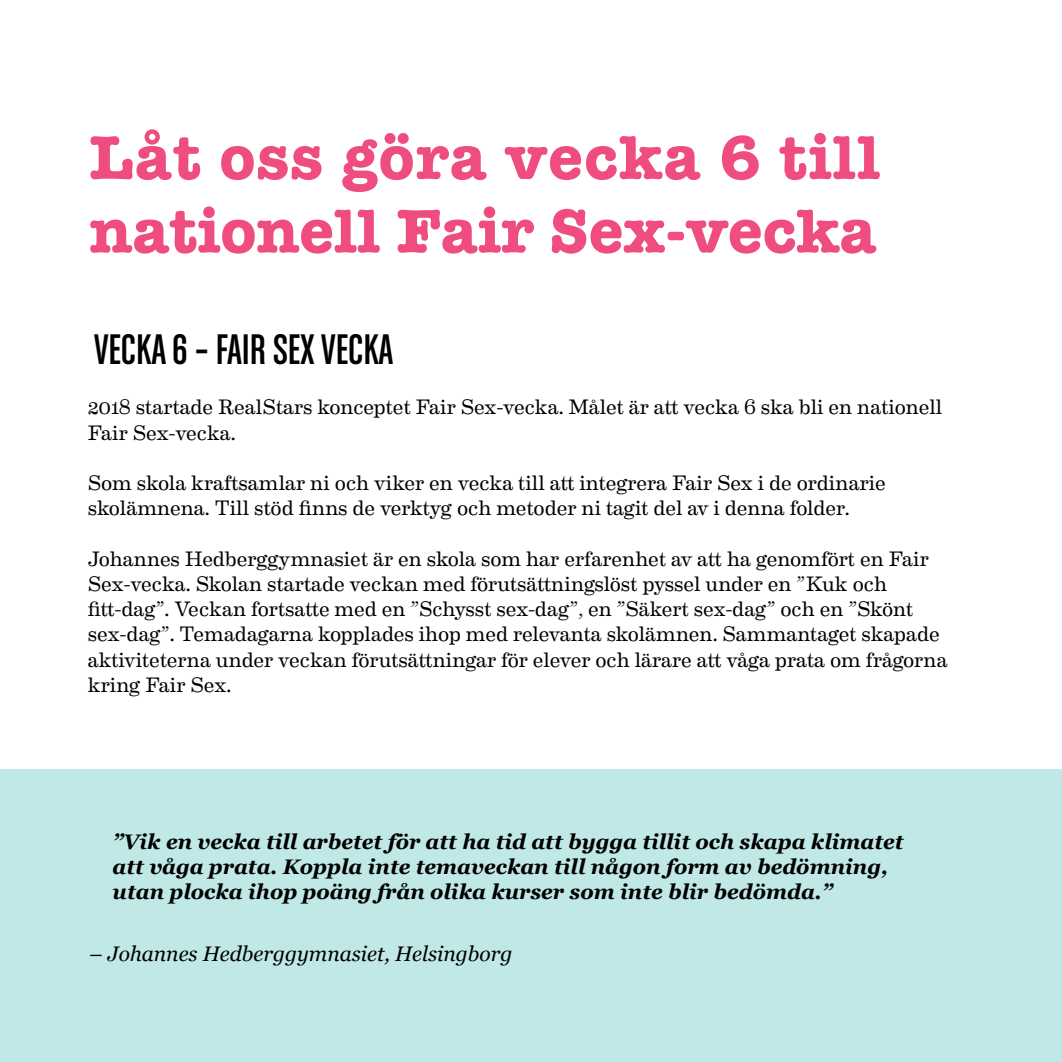
<style>
.page{position:relative;width:1062px;height:1062px;background:#fff}
.page>*{position:absolute;margin:0;border:0;box-sizing:border-box;transform-origin:0 0}
.t1{font:700 63.7px/73.5px "American Typewriter";color:#ef4d7f}
.t2{font:45.5px "Chalet Comprime Cologne Sixty";color:#000}
.t3{font:21px/25.2px "Eames Century Modern";letter-spacing:-.005em;color:#000}
.t4{font:italic 700 21px/25.2px "Georgia";color:#000}
.t5{font:italic 21px "Georgia";color:#000}
</style>
<div class="page">
<div style="left:0;top:769px;width:1062px;height:293px;background:#bfe8e6"></div>
<h1 class="t1" style="left:89px;top:118px;width:792px">Låt oss göra vecka 6 till nationell Fair Sex-vecka</h1>
<h2 class="t2" style="left:94px;top:324px;width:301px">VECKA 6 – FAIR SEX VECKA</h2>
<p class="t3" style="left:88px;top:393px;width:856px">2018 startade RealStars konceptet Fair Sex-vecka. Målet är att vecka 6 ska bli en nationell<br>Fair Sex-vecka.</p>
<p class="t3" style="left:88px;top:469px;width:799px">Som skola kraftsamlar ni och viker en vecka till att integrera Fair Sex i de ordinarie skolämnena. Till stöd finns de verktyg och metoder ni tagit del av i denna folder.</p>
<p class="t3" style="left:88px;top:544px;width:861px">Johannes Hedberggymnasiet är en skola som har erfarenhet av att ha genomfört en Fair Sex-vecka. Skolan startade veckan med förutsättningslöst pyssel under en ”Kuk och fitt-dag”. Veckan fortsatte med en ”Schysst sex-dag”, en ”Säkert sex-dag” och en ”Skönt sex-dag”. Temadagarna kopplades ihop med relevanta skolämnen. Sammantaget skapade aktiviteterna under veckan förutsättningar för elever och lärare att våga prata om frågorna kring Fair Sex.</p>
<p class="t4" style="left:113px;top:828px;width:792px">”Vik en vecka till arbetet för att ha tid att bygga tillit och skapa klimatet att våga prata. Koppla inte temaveckan till någon form av bedömning, utan plocka ihop poäng från olika kurser som inte blir bedömda.”</p>
<p class="t5" style="left:89px;top:938px;width:424px">– Johannes Hedberggymnasiet, Helsingborg</p>
</div>
